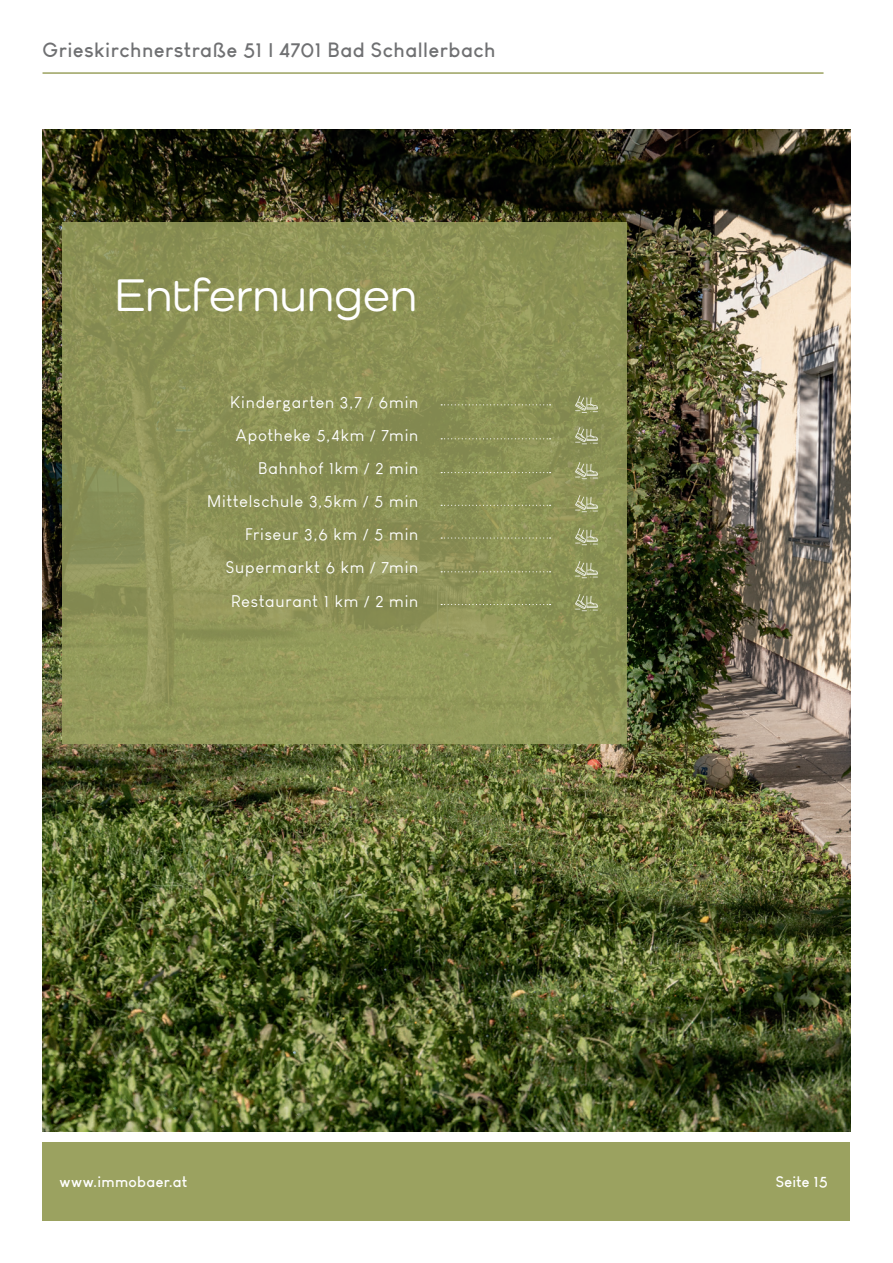
<style>
.page{position:relative;width:893px;height:1263px;background:#fff}
.page>*{position:absolute;margin:0;border:0;box-sizing:border-box;transform-origin:0 0}
.t1{font:500 47.25px "Como";color:#fff}
.t2{font:700 20.25px "Louis George Cafe";letter-spacing:.025em;color:#6f7072}
.t3{font:16.5px/33px "Louis George Cafe";letter-spacing:.05em;color:#fff;text-align:right}
.t4{font:700 15px "Louis George Cafe";letter-spacing:.015em;color:#fff}
</style>
<div class="page">
<div style="left:43px;top:1142px;width:807px;height:78px;background:#9ba260"></div>
<hr style="left:43px;top:72px;width:780px;height:2px;background:#9ba260">
<img style="left:43px;top:130px;width:807px;height:1001px">
<svg style="left:62px;top:222px;width:565px;height:522px;background:#8e9457"></svg>
<svg style="left:441px;top:404px;width:110px;height:1px"></svg>
<svg style="left:441px;top:438px;width:110px;height:1px"></svg>
<svg style="left:441px;top:472px;width:110px;height:1px"></svg>
<svg style="left:441px;top:505px;width:110px;height:1px"></svg>
<svg style="left:441px;top:537px;width:110px;height:2px"></svg>
<svg style="left:441px;top:571px;width:110px;height:1px"></svg>
<svg style="left:441px;top:604px;width:110px;height:1px"></svg>
<svg style="left:575px;top:396px;width:23px;height:17px"></svg>
<svg style="left:575px;top:427px;width:23px;height:17px"></svg>
<svg style="left:575px;top:462px;width:23px;height:17px"></svg>
<svg style="left:575px;top:495px;width:23px;height:17px"></svg>
<svg style="left:575px;top:528px;width:23px;height:17px"></svg>
<svg style="left:575px;top:561px;width:23px;height:17px"></svg>
<svg style="left:575px;top:594px;width:23px;height:17px"></svg>
<p class="t2" style="left:43px;top:37px;width:455px">Grieskirchnerstraße 51 | 4701 Bad Schallerbach</p>
<h1 class="t1" style="left:115px;top:267px;width:304px">Entfernungen</h1>
<p class="t3" style="left:207px;top:386px;width:213px">Kindergarten 3,7 / 6min<br>Apotheke 5,4km / 7min<br>Bahnhof 1km / 2 min<br>Mittelschule 3,5km / 5 min<br>Friseur 3,6 km / 5 min<br>Supermarkt 6 km / 7min<br>Restaurant 1 km / 2 min</p>
<p class="t4" style="left:60px;top:1172px;width:129px">www.immobaer.at</p>
<p class="t4" style="left:776px;top:1172px;width:54px">Seite 15</p>
</div>
